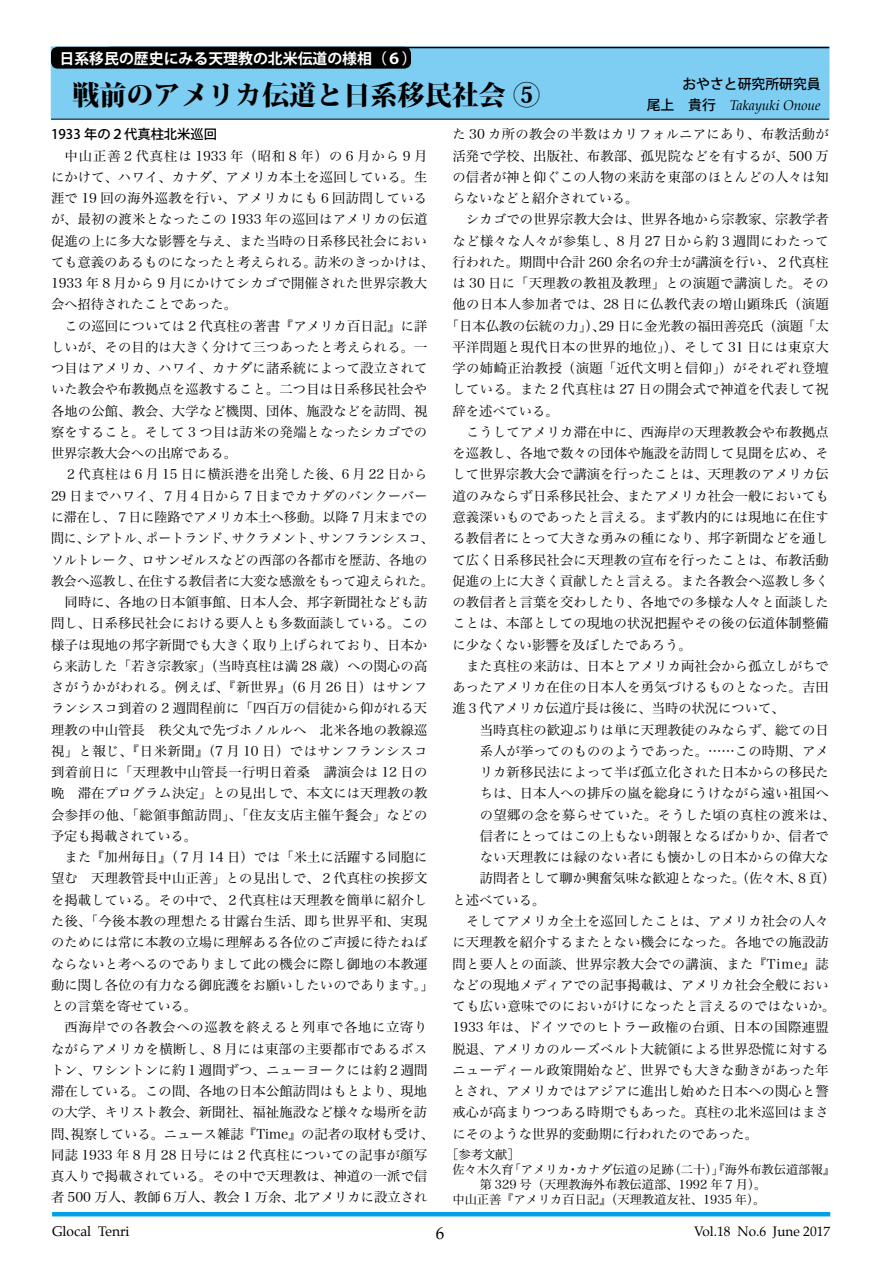
<style>
.page{position:relative;width:893px;height:1263px;background:#fff}
.page>*{position:absolute;margin:0;border:0;box-sizing:border-box;transform-origin:0 0}
.t1{font:800 27.15px "Koz Min Pro";color:#000}
.t2{font:16.95px "Palatino";color:#000}
.t3{font:700 14.85px "Koz Go Pro";color:#fff}
.t4{font:italic 13.8px "Palatino";color:#000}
.t5{font:13.8px "Palatino";color:#000}
.t6{font:500 13.8px "Koz Go Pro";color:#000}
.t7{font:13.5px "Palatino";color:#000}
.t8{font:13.35px/21.3px "Hira Min Pro W3";letter-spacing:.01em;color:#000;text-align:justify}
.t9{font:13.35px "Hira Min Pro W3";letter-spacing:.035em;color:#000}
.t10{font:13.35px "Hira Min Pro W3";letter-spacing:.03em;color:#000}
.t11{font:13.35px "Hira Min Pro W3";letter-spacing:.04em;color:#000}
.t12{font:13.35px "Hira Min Pro W3";letter-spacing:.05em;color:#000}
.t13{font:500 13.35px "Koz Go Pro";color:#000}
.t14{font:12.15px "Hira Min Pro W3";color:#000}
.s1{font-family:"Koz Go Pro";font-weight:500;font-style:normal}
</style>
<div class="page">
<hr style="left:52px;top:1212px;width:778px;height:4px;background:#00a0e9">
<div style="left:51px;top:47px;width:778px;height:72px;background:#7ecef4;border:1px solid #7ecef4"></div>
<hr style="left:51px;top:119px;width:778px;height:1px;background:#000">
<hr style="left:109px;top:47px;width:720px;height:1px;background:#000">
<div style="left:51px;top:47px;width:360px;height:22px;background:#000;border-radius:7px"></div>
<p class="t3" style="left:60px;top:49px;width:359px">日系移民の歴史にみる天理教の北米伝道の様相（６）</p>
<h1 class="t1" style="left:72px;top:74px;width:469px">戦前のアメリカ伝道と日系移民社会 ⑤</h1>
<p class="t6" style="left:682px;top:75px;width:140px">おやさと研究所研究員</p>
<p class="t4" style="left:633px;top:94px;width:189px"><span class="s1">　尾上　貴行　</span>Takayuki Onoue</p>
<p class="t13" style="left:51px;top:126px;width:168px">1933 年の２代真柱北米巡回</p>
<p class="t8" style="left:51px;top:144px;width:384px;text-align:left;text-indent:14px">中山正善 2 代真柱は 1933 年（昭和８年）の 6 月から 9 月にかけて、ハワイ、カナダ、アメリカ本土を巡回している。生涯で 19 回の海外巡教を行い、アメリカにも 6 回訪問しているが、最初の渡米となったこの 1933 年の巡回はアメリカの伝道促進の上に多大な影響を与え、また当時の日系移民社会においても意義のあるものになったと考えられる。訪米のきっかけは、<br>1933 年 8 月から 9 月にかけてシカゴで開催された世界宗教大会へ招待されたことであった。</p>
<p class="t8" style="left:51px;top:314px;width:378px;text-indent:14px">この巡回については 2 代真柱の著書『アメリカ百日記』に詳しいが、その目的は大きく分けて三つあったと考えられる。一つ目はアメリカ、ハワイ、カナダに諸系統によって設立されていた教会や布教拠点を巡教すること。二つ目は日系移民社会や各地の公館、教会、大学など機関、団体、施設などを訪問、視察をすること。そして 3 つ目は訪米の発端となったシカゴでの世界宗教大会への出席である。</p>
<p class="t12" style="left:65px;top:463px;width:364px">２代真柱は 6 月 15 日に横浜港を出発した後、6 月 22 日から</p>
<p class="t10" style="left:51px;top:484px;width:378px">29 日までハワイ、７月４日から 7 日までカナダのバンクーバー</p>
<p class="t8" style="left:51px;top:505px;width:378px">に滞在し、７日に陸路でアメリカ本土へ移動。以降 7 月末までの</p>
<p class="t8" style="left:51px;top:526px;width:384px">間に、シアトル、ポートランド、サクラメント、サンフランシスコ、</p>
<p class="t8" style="left:51px;top:548px;width:378px">ソルトレーク、ロサンゼルスなどの西部の各都市を歴訪、各地の</p>
<p class="t8" style="left:51px;top:569px;width:384px">教会へ巡教し、在住する教信者に大変な感激をもって迎えられた。</p>
<p class="t8" style="left:65px;top:590px;width:364px">同時に、各地の日本領事館、日本人会、邦字新聞社なども訪</p>
<p class="t8" style="left:51px;top:611px;width:378px">問し、日系移民社会における要人とも多数面談している。この</p>
<p class="t8" style="left:51px;top:633px;width:378px">様子は現地の邦字新聞でも大きく取り上げられており、日本か</p>
<p class="t8" style="left:51px;top:654px;width:378px">ら来訪した「若き宗教家」（当時真柱は満 28 歳）への関心の高</p>
<p class="t11" style="left:51px;top:676px;width:378px">さがうかがわれる。例えば、『新世界』（6 月 26 日）はサンフ</p>
<p class="t8" style="left:51px;top:696px;width:378px">ランシスコ到着の 2 週間程前に「四百万の信徒から仰がれる天</p>
<p class="t8" style="left:51px;top:718px;width:378px">理教の中山管長　秩父丸で先づホノルルへ　北米各地の教線巡</p>
<p class="t11" style="left:51px;top:739px;width:378px">視」と報じ、『日米新聞』（7 月 10 日）ではサンフランシスコ</p>
<p class="t10" style="left:51px;top:761px;width:378px">到着前日に「天理教中山管長一行明日着桑　講演会は 12 日の</p>
<p class="t8" style="left:51px;top:781px;width:378px">晩　滞在プログラム決定」との見出しで、本文には天理教の教</p>
<p class="t9" style="left:51px;top:803px;width:378px">会参拝の他、「総領事館訪問」、「住友支店主催午餐会」などの</p>
<p class="t8" style="left:51px;top:824px;width:148px">予定も掲載されている。</p>
<p class="t8" style="left:65px;top:845px;width:364px">また『加州毎日』（７月 14 日）では「米土に活躍する同胞に</p>
<p class="t8" style="left:51px;top:866px;width:378px">望む　天理教管長中山正善」との見出しで、２代真柱の挨拶文</p>
<p class="t8" style="left:51px;top:888px;width:378px">を掲載している。その中で、２代真柱は天理教を簡単に紹介し</p>
<p class="t9" style="left:51px;top:909px;width:378px">た後、「今後本教の理想たる甘露台生活、即ち世界平和、実現</p>
<p class="t8" style="left:51px;top:930px;width:378px">のためには常に本教の立場に理解ある各位のご声援に待たねば</p>
<p class="t8" style="left:51px;top:952px;width:378px">ならないと考へるのでありまして此の機会に際し御地の本教運</p>
<p class="t8" style="left:51px;top:973px;width:384px">動に関し各位の有力なる御庇護をお願いしたいのであります。」</p>
<p class="t8" style="left:51px;top:994px;width:148px">との言葉を寄せている。</p>
<p class="t12" style="left:65px;top:1016px;width:364px">西海岸での各教会への巡教を終えると列車で各地に立寄り</p>
<p class="t8" style="left:51px;top:1037px;width:378px">ながらアメリカを横断し、8 月には東部の主要都市であるボス</p>
<p class="t8" style="left:51px;top:1058px;width:378px">トン、ワシントンに約１週間ずつ、ニューヨークには約２週間</p>
<p class="t8" style="left:51px;top:1079px;width:378px">滞在している。この間、各地の日本公館訪問はもとより、現地</p>
<p class="t8" style="left:51px;top:1100px;width:378px">の大学、キリスト教会、新聞社、福祉施設など様々な場所を訪</p>
<p class="t8" style="left:51px;top:1122px;width:384px">問、視察している。ニュース雑誌『Time』の記者の取材も受け、</p>
<p class="t9" style="left:51px;top:1143px;width:378px">同誌 1933 年 8 月 28 日号には 2 代真柱についての記事が顔写</p>
<p class="t8" style="left:51px;top:1164px;width:378px">真入りで掲載されている。その中で天理教は、神道の一派で信</p>
<p class="t8" style="left:51px;top:1185px;width:378px">者 500 万人、教師６万人、教会 1 万余、北アメリカに設立され</p>
<p class="t8" style="left:452px;top:122px;width:378px">た 30 カ所の教会の半数はカリフォルニアにあり、布教活動が活発で学校、出版社、布教部、孤児院などを有するが、500 万の信者が神と仰ぐこの人物の来訪を東部のほとんどの人々は知らないなどと紹介されている。</p>
<p class="t8" style="left:466px;top:207px;width:364px">シカゴでの世界宗教大会は、世界各地から宗教家、宗教学者</p>
<p class="t9" style="left:452px;top:229px;width:378px">など様々な人々が参集し、8 月 27 日から約３週間にわたって</p>
<p class="t8" style="left:452px;top:250px;width:378px">行われた。期間中合計 260 余名の弁士が講演を行い、２代真柱</p>
<p class="t10" style="left:452px;top:272px;width:378px">は 30 日に「天理教の教祖及教理」との演題で講演した。その</p>
<p class="t11" style="left:452px;top:293px;width:378px">他の日本人参加者では、28 日に仏教代表の増山顕珠氏（演題</p>
<p class="t8" style="left:446px;top:314px;width:384px">「日本仏教の伝統の力」）、29 日に金光教の福田善亮氏（演題「太</p>
<p class="t8" style="left:452px;top:335px;width:378px">平洋問題と現代日本の世界的地位」）、そして 31 日には東京大</p>
<p class="t9" style="left:452px;top:357px;width:378px">学の姉崎正治教授（演題「近代文明と信仰」）がそれぞれ登壇</p>
<p class="t8" style="left:452px;top:377px;width:378px">している。また 2 代真柱は 27 日の開会式で神道を代表して祝</p>
<p class="t8" style="left:452px;top:399px;width:108px">辞を述べている。</p>
<p class="t8" style="left:466px;top:420px;width:364px">こうしてアメリカ滞在中に、西海岸の天理教教会や布教拠点</p>
<p class="t8" style="left:452px;top:441px;width:378px">を巡教し、各地で数々の団体や施設を訪問して見聞を広め、そ</p>
<p class="t8" style="left:452px;top:463px;width:378px">して世界宗教大会で講演を行ったことは、天理教のアメリカ伝</p>
<p class="t8" style="left:452px;top:484px;width:378px">道のみならず日系移民社会、またアメリカ社会一般においても</p>
<p class="t8" style="left:452px;top:505px;width:378px">意義深いものであったと言える。まず教内的には現地に在住す</p>
<p class="t8" style="left:452px;top:526px;width:378px">る教信者にとって大きな勇みの種になり、邦字新聞などを通し</p>
<p class="t8" style="left:452px;top:548px;width:378px">て広く日系移民社会に天理教の宣布を行ったことは、布教活動</p>
<p class="t8" style="left:452px;top:569px;width:378px">促進の上に大きく貢献したと言える。また各教会へ巡教し多く</p>
<p class="t8" style="left:452px;top:590px;width:378px">の教信者と言葉を交わしたり、各地での多様な人々と面談した</p>
<p class="t8" style="left:452px;top:611px;width:378px">ことは、本部としての現地の状況把握やその後の伝道体制整備</p>
<p class="t8" style="left:452px;top:633px;width:241px">に少なくない影響を及ぼしたであろう。</p>
<p class="t8" style="left:466px;top:654px;width:364px">また真柱の来訪は、日本とアメリカ両社会から孤立しがちで</p>
<p class="t8" style="left:452px;top:675px;width:378px">あったアメリカ在住の日本人を勇気づけるものとなった。吉田</p>
<p class="t8" style="left:452px;top:696px;width:334px">進３代アメリカ伝道庁長は後に、当時の状況について、</p>
<p class="t8" style="left:480px;top:718px;width:350px">当時真柱の歓迎ぶりは単に天理教徒のみならず、総ての日</p>
<p class="t8" style="left:480px;top:739px;width:350px">系人が挙ってのもののようであった。……この時期、アメ</p>
<p class="t8" style="left:480px;top:760px;width:351px">リカ新移民法によって半ば孤立化された日本からの移民た</p>
<p class="t8" style="left:480px;top:781px;width:350px">ちは、日本人への排斥の嵐を総身にうけながら遠い祖国へ</p>
<p class="t9" style="left:480px;top:803px;width:357px">の望郷の念を募らせていた。そうした頃の真柱の渡米は、</p>
<p class="t8" style="left:480px;top:824px;width:350px">信者にとってはこの上もない朗報となるばかりか、信者で</p>
<p class="t8" style="left:480px;top:845px;width:351px">ない天理教には縁のない者にも懐かしの日本からの偉大な</p>
<p class="t8" style="left:480px;top:866px;width:357px">訪問者として聊か興奮気味な歓迎となった。（佐々木、８頁）</p>
<p class="t8" style="left:452px;top:888px;width:95px">と述べている。</p>
<p class="t8" style="left:466px;top:909px;width:364px">そしてアメリカ全土を巡回したことは、アメリカ社会の人々</p>
<p class="t8" style="left:452px;top:930px;width:378px">に天理教を紹介するまたとない機会になった。各地での施設訪</p>
<p class="t9" style="left:452px;top:952px;width:378px">問と要人との面談、世界宗教大会での講演、また『Time』誌</p>
<p class="t8" style="left:452px;top:973px;width:378px">などの現地メディアでの記事掲載は、アメリカ社会全般におい</p>
<p class="t10" style="left:452px;top:995px;width:384px">ても広い意味でのにおいがけになったと言えるのではないか。</p>
<p class="t10" style="left:452px;top:1016px;width:378px">1933 年は、ドイツでのヒトラー政権の台頭、日本の国際連盟</p>
<p class="t8" style="left:452px;top:1037px;width:378px">脱退、アメリカのルーズベルト大統領による世界恐慌に対する</p>
<p class="t8" style="left:452px;top:1058px;width:378px">ニューディール政策開始など、世界でも大きな動きがあった年</p>
<p class="t8" style="left:452px;top:1079px;width:378px">とされ、アメリカではアジアに進出し始めた日本への関心と警</p>
<p class="t8" style="left:452px;top:1100px;width:378px">戒心が高まりつつある時期でもあった。真柱の北米巡回はまさ</p>
<p class="t8" style="left:452px;top:1122px;width:307px">にそのような世界的変動期に行われたのであった。</p>
<p class="t14" style="left:446px;top:1144px;width:75px">［参考文献］</p>
<p class="t14" style="left:452px;top:1159px;width:384px">佐々木久育「アメリカ・カナダ伝道の足跡（二十）」『海外布教伝道部報』</p>
<p class="t14" style="left:480px;top:1174px;width:288px">第 329 号（天理教海外布教伝道部、1992 年 7 月）。</p>
<p class="t14" style="left:452px;top:1188px;width:314px">中山正善『アメリカ百日記』（天理教道友社、1935 年）。</p>
<p class="t5" style="left:52px;top:1220px;width:79px">Glocal Tenri</p>
<p class="t2" style="left:436px;top:1219px;width:10px">6</p>
<p class="t7" style="left:694px;top:1220px;width:137px">Vol.18 No.6 June 2017</p>
</div>
